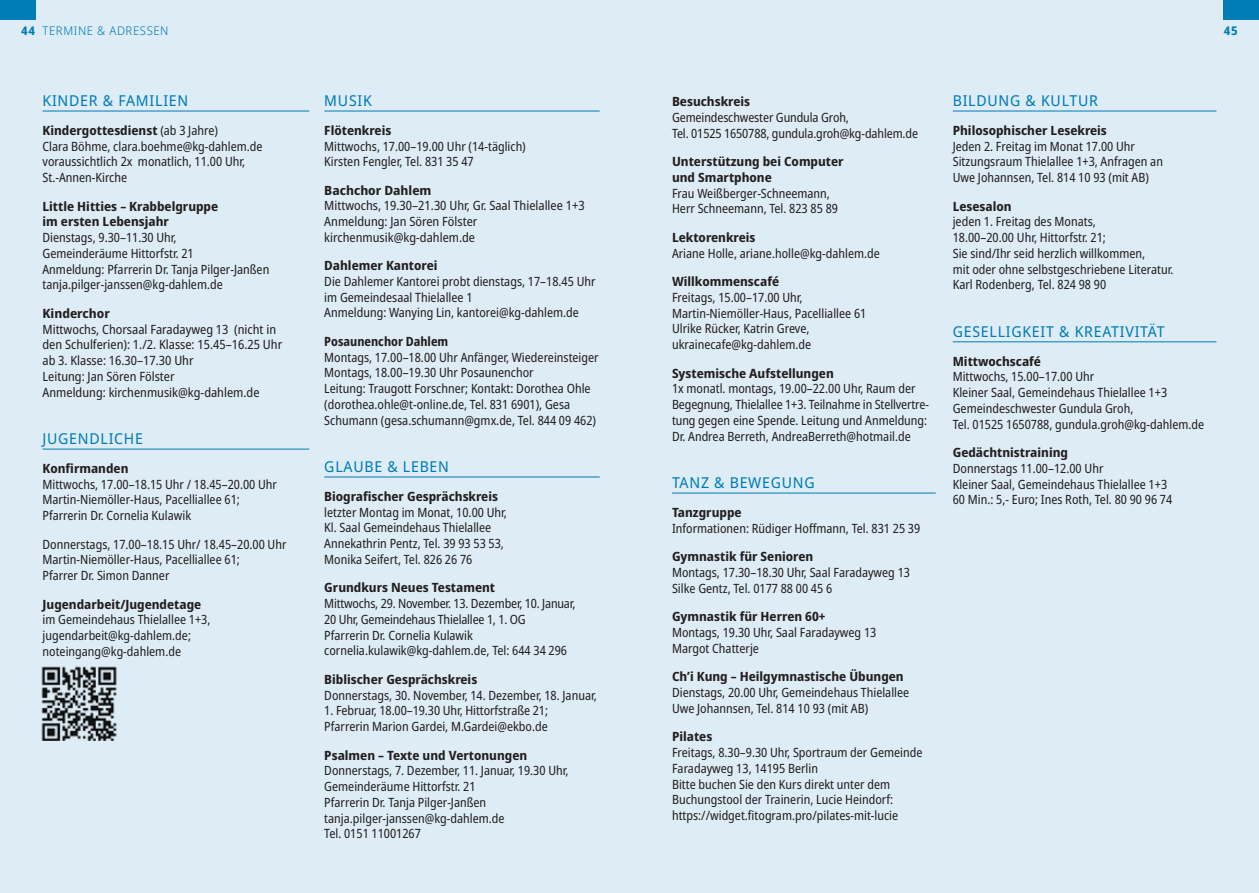
<style>
.page{position:relative;width:1259px;height:893px;background:#ddecf5}
.page>*{position:absolute;margin:0;border:0;box-sizing:border-box;transform-origin:0 0}
.Termine_Titel{font:15px "Noto Sans Display";letter-spacing:.05em;color:#007cb6}
.Termine{font:semi-condensed 12.75px/15.8px "Noto Sans Display";color:#231f20}
.Rubrik{font:300 12px "Noto Sans Display";letter-spacing:.05em;color:#007cb6}
.Rubrik-2{font:700 12px "Noto Sans Display";color:#007cb6}
.s1{font-weight:700;font-stretch:normal}
.s2{font-weight:700}
</style>
<div class="page">
<hr style="left:43px;top:111px;width:266px;height:1px;background:#007cb6">
<hr style="left:43px;top:449px;width:266px;height:1px;background:#007cb6">
<hr style="left:324px;top:111px;width:276px;height:1px;background:#007cb6">
<hr style="left:324px;top:477px;width:276px;height:1px;background:#007cb6">
<hr style="left:672px;top:493px;width:263px;height:1px;background:#007cb6">
<hr style="left:952px;top:111px;width:264px;height:1px;background:#007cb6">
<hr style="left:952px;top:341px;width:264px;height:1px;background:#007cb6">
<div style="left:0;top:0;width:35px;height:19px;background:#007cb6"></div>
<div style="left:1223px;top:0;width:36px;height:19px;background:#007cb6"></div>
<img style="left:41px;top:666px;width:76px;height:75px">
<p class="Rubrik-2" style="left:21px;top:22px;width:16px">44</p>
<p class="Rubrik" style="left:43px;top:22px;width:128px">TERMINE &amp; ADRESSEN</p>
<p class="Rubrik-2" style="left:1223px;top:22px;width:15px">45</p>
<p class="Rubrik-2" style="left:1225px;top:24px;width:15px">45</p>
<p class="Termine_Titel" style="left:43px;top:90px;width:147px">KINDER &amp; FAMILIEN</p>
<p class="Termine" style="left:43px;top:123px;width:221px"><span class="s1">Kindergottesdienst</span> (ab 3 Jahre)<br>Clara Böhme, clara.boehme@kg-dahlem.de voraussichtlich 2x monatlich, 11.00 Uhr, St.-Annen-Kirche</p>
<p class="Termine" style="left:43px;top:198px;width:228px"><span class="s1">Little Hitties – Krabbelgruppe<br>im ersten Lebensjahr<br></span>Dienstags, 9.30–11.30 Uhr,<br>Gemeinderäume Hittorfstr. 21<br>Anmeldung: Pfarrerin Dr. Tanja Pilger-Janßen tanja.pilger-janssen@kg-dahlem.de</p>
<p class="Termine" style="left:43px;top:306px;width:241px"><span class="s1">Kinderchor<br></span>Mittwochs, Chorsaal Faradayweg 13 (nicht in den Schulferien): 1./2. Klasse: 15.45–16.25 Uhr ab 3. Klasse: 16.30–17.30 Uhr<br>Leitung: Jan Sören Fölster<br>Anmeldung: kirchenmusik@kg-dahlem.de</p>
<p class="Termine_Titel" style="left:43px;top:428px;width:102px">JUGENDLICHE</p>
<p class="Termine" style="left:43px;top:461px;width:236px"><span class="s1">Konfirmanden<br></span>Mittwochs, 17.00–18.15 Uhr / 18.45–20.00 Uhr Martin-Niemöller-Haus, Pacelliallee 61; Pfarrerin Dr. Cornelia Kulawik</p>
<p class="Termine" style="left:43px;top:536px;width:245px">Donnerstags, 17.00–18.15 Uhr/ 18.45–20.00 Uhr<br>Martin-Niemöller-Haus, Pacelliallee 61;<br>Pfarrer Dr. Simon Danner</p>
<p class="Termine" style="left:43px;top:596px;width:169px"><span class="s1">Jugendarbeit/Jugendetage </span>im Gemeindehaus Thielallee 1+3, jugendarbeit@kg-dahlem.de; noteingang@kg-dahlem.de</p>
<p class="Termine_Titel" style="left:324px;top:90px;width:49px">MUSIK</p>
<p class="Termine" style="left:324px;top:123px;width:203px"><span class="s1">Flötenkreis<br></span>Mittwochs, 17.00–19.00 Uhr (14-täglich)<br>Kirsten Fengler, Tel. 831 35 47</p>
<p class="Termine" style="left:324px;top:183px;width:262px"><span class="s1">Bachchor Dahlem<br></span>Mittwochs, 19.30–21.30 Uhr, Gr. Saal Thielallee 1+3<br>Anmeldung: Jan Sören Fölster kirchenmusik@kg-dahlem.de</p>
<p class="Termine" style="left:324px;top:258px;width:273px"><span class="s1">Dahlemer Kantorei<br></span>Die Dahlemer Kantorei probt dienstags, 17–18.45 Uhr im Gemeindesaal Thielallee 1<br>Anmeldung: Wanying Lin, kantorei@kg-dahlem.de</p>
<p class="Termine" style="left:324px;top:334px;width:276px"><span class="s2">Posaunenchor Dahlem<br></span>Montags, 17.00–18.00 Uhr Anfänger, Wiedereinsteiger Montags, 18.00–19.30 Uhr Posaunenchor<br>Leitung: Traugott Forschner; Kontakt: Dorothea Ohle (dorothea.ohle@t-online.de, Tel. 831 6901), Gesa Schumann (gesa.schumann@gmx.de, Tel. 844 09 462)</p>
<p class="Termine_Titel" style="left:324px;top:456px;width:126px">GLAUBE &amp; LEBEN</p>
<p class="Termine" style="left:324px;top:489px;width:184px"><span class="s1">Biografischer Gesprächskreis </span>letzter Montag im Monat, 10.00 Uhr, Kl. Saal Gemeindehaus Thielallee Annekathrin Pentz, Tel. 39 93 53 53, Monika Seifert, Tel. 826 26 76</p>
<p class="Termine" style="left:324px;top:580px;width:252px"><span class="s1">Grundkurs Neues Testament<br></span>Mittwochs, 29. November. 13. Dezember, 10. Januar, 20 Uhr, Gemeindehaus Thielallee 1, 1. OG<br>Pfarrerin Dr. Cornelia Kulawik cornelia.kulawik@kg-dahlem.de, Tel: 644 34 296</p>
<p class="Termine" style="left:324px;top:672px;width:274px"><span class="s1">Biblischer Gesprächskreis<br></span>Donnerstags, 30. November, 14. Dezember, 18. Januar,</p>
<p class="Termine" style="left:324px;top:703px;width:225px">1. Februar, 18.00–19.30 Uhr, Hittorfstraße 21;<br>Pfarrerin Marion Gardei, M.Gardei@ekbo.de</p>
<p class="Termine" style="left:324px;top:747px;width:246px"><span class="s1">Psalmen – Texte und Vertonungen </span>Donnerstags, 7. Dezember, 11. Januar, 19.30 Uhr, Gemeinderäume Hittorfstr. 21<br>Pfarrerin Dr. Tanja Pilger-Janßen tanja.pilger-janssen@kg-dahlem.de<br>Tel. 0151 11001267</p>
<p class="Termine" style="left:672px;top:94px;width:248px"><span class="s1">Besuchskreis<br></span>Gemeindeschwester Gundula Groh,<br>Tel. 01525 1650788, gundula.groh@kg-dahlem.de</p>
<p class="Termine" style="left:672px;top:154px;width:173px"><span class="s1">Unterstützung bei Computer und Smartphone<br></span>Frau Weißberger-Schneemann,<br>Herr Schneemann, Tel. 823 85 89</p>
<p class="Termine" style="left:672px;top:230px;width:209px"><span class="s1">Lektorenkreis<br></span>Ariane Holle, ariane.holle@kg-dahlem.de</p>
<p class="Termine" style="left:672px;top:274px;width:196px"><span class="s1">Willkommenscafé<br></span>Freitags, 15.00–17.00 Uhr,<br>Martin-Niemöller-Haus, Pacelliallee 61<br>Ulrike Rücker, Katrin Greve, ukrainecafe@kg-dahlem.de</p>
<p class="Termine" style="left:672px;top:365px;width:258px"><span class="s1">Systemische Aufstellungen<br></span>1x monatl. montags, 19.00–22.00 Uhr, Raum der Begegnung, Thielallee 1+3. Teilnahme in Stellvertre&shy;tung gegen eine Spende. Leitung und Anmeldung:<br>Dr. Andrea Berreth, AndreaBerreth@hotmail.de</p>
<p class="Termine_Titel" style="left:672px;top:472px;width:144px">TANZ &amp; BEWEGUNG</p>
<p class="Termine" style="left:672px;top:505px;width:250px"><span class="s1">Tanzgruppe<br></span>Informationen: Rüdiger Hoffmann, Tel. 831 25 39</p>
<p class="Termine" style="left:672px;top:549px;width:239px"><span class="s1">Gymnastik für Senioren<br></span>Montags, 17.30–18.30 Uhr, Saal Faradayweg 13<br>Silke Gentz, Tel. 0177 88 00 45 6</p>
<p class="Termine" style="left:672px;top:609px;width:206px"><span class="s1">Gymnastik für Herren 60+<br></span>Montags, 19.30 Uhr, Saal Faradayweg 13<br>Margot Chatterje</p>
<p class="Termine" style="left:672px;top:669px;width:239px"><span class="s1">Ch’i Kung – Heilgymnastische Übungen<br></span>Dienstags, 20.00 Uhr, Gemeindehaus Thielallee<br>Uwe Johannsen, Tel. 814 10 93 (mit AB)</p>
<p class="Termine" style="left:672px;top:729px;width:252px"><span class="s1">Pilates<br></span>Freitags, 8.30–9.30 Uhr, Sportraum der Gemeinde Faradayweg 13, 14195 Berlin<br>Bitte buchen Sie den Kurs direkt unter dem Buchungstool der Trainerin, Lucie Heindorf: https://widget.fitogram.pro/pilates-mit-lucie</p>
<p class="Termine_Titel" style="left:952px;top:90px;width:147px">BILDUNG &amp; KULTUR</p>
<p class="Termine" style="left:952px;top:123px;width:212px"><span class="s1">Philosophischer Lesekreis<br></span>Jeden 2. Freitag im Monat 17.00 Uhr Sitzungsraum Thielallee 1+3, Anfragen an Uwe Johannsen, Tel. 814 10 93 (mit AB)</p>
<p class="Termine" style="left:952px;top:198px;width:221px"><span class="s1">Lesesalon<br></span>jeden 1. Freitag des Monats,<br>18.00–20.00 Uhr, Hittorfstr. 21;<br>Sie sind/Ihr seid herzlich willkommen,<br>mit oder ohne selbstgeschriebene Literatur.<br>Karl Rodenberg, Tel. 824 98 90</p>
<p class="Termine_Titel" style="left:952px;top:321px;width:213px">GESELLIGKEIT &amp; KREATIVITÄT</p>
<p class="Termine" style="left:952px;top:353px;width:253px"><span class="s1">Mittwochscafé<br></span>Mittwochs, 15.00–17.00 Uhr<br>Kleiner Saal, Gemeindehaus Thielallee 1+3<br>Gemeindeschwester Gundula Groh,<br>Tel. 01525 1650788, gundula.groh@kg-dahlem.de</p>
<p class="Termine" style="left:952px;top:445px;width:221px"><span class="s1">Gedächtnistraining<br></span>Donnerstags 11.00–12.00 Uhr<br>Kleiner Saal, Gemeindehaus Thielallee 1+3<br>60 Min.: 5,- Euro; Ines Roth, Tel. 80 90 96 74</p>
</div>
